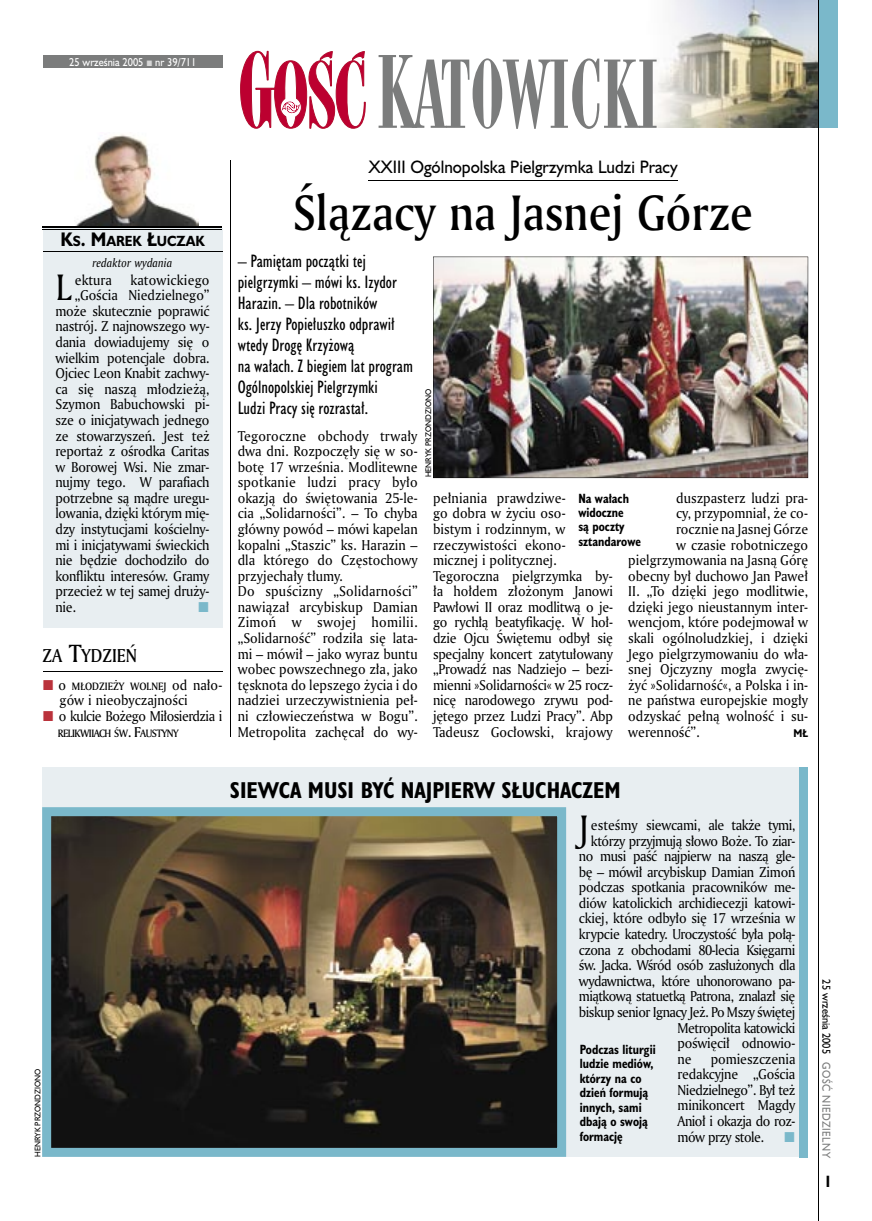
<style>
.page{position:relative;width:872px;height:1221px;background:#fff}
.page>*{position:absolute;margin:0;border:0;box-sizing:border-box;transform-origin:0 0}
.t1{font:90px "Modern 735 PL";color:#7b7c7c;scale:.9 1}
.t2{font:48px "Amerigo Md PL";color:#000;scale:.9 1}
.t3{font:35.55px "Amerigo PL";color:#000;scale:.94 1}
.t4{font:700 21px "Humanst 521 Cn PL";color:#000}
.t5{font:18px "Amerigo Md PL";color:#000;scale:.9 1}
.t6{font:16.5px/21px "Humanst 521 Cn PL";color:#000}
.t7{font:16.5px "Humanst 521 PL";color:#000;scale:.94 1}
.t8{font:700 15px "Humanst 521 Cn PL";color:#000;scale:.94 1}
.t9{font:13.8px/15.6px "Amerigo PL";letter-spacing:-.015em;color:#000;scale:.94 1}
.t10{font:13.8px/15.6px "Amerigo PL";letter-spacing:-.04em;color:#000;scale:.94 1}
.t11{font:13.8px "Amerigo PL";letter-spacing:.015em;color:#000;scale:.94 1}
.t12{font:700 13.5px "Humanst 521 PL";color:#000;scale:.9 1}
.t13{font:700 12.3px/14.4px "Humanst 521 Cn PL";color:#000;scale:.94 1}
.t14{font:italic 11.7px "Amerigo PL";color:#000;scale:.94 1}
.t15{font:10.5px "Humanst 521 PL";color:#fff;scale:.9 1}
.t16{font:10.5px "Humanst 521 PL";letter-spacing:.05em;color:#7b7c7c;scale:.9 1}
.t17{font:10.5px "Humanst 521 PL";color:#000;scale:.9 1}
.t18{font:10.35px "Amerigo Md PL";color:#000;scale:.94 1}
.t19{font:10.35px "Amerigo Md PL";letter-spacing:-.055em;color:#000;scale:.94 1}
.t20{font:700 10.35px "Humanst 521 PL";color:#000;scale:.9 1}
.t21{font:7.5px "Humanst 521 PL";color:#000;scale:.94 1}
.s1{font-size:18px}
.s2{font-size:24px}
.s3{font-family:"Amerigo PL";font-size:13.8px}
.s4{font-size:13.8px}
.s5{font-size:96px}
</style>
<div class="page">
<img style="left:75px;top:134px;width:123px;height:92px">
<img style="left:652px;top:0;width:166px;height:128px">
<div style="left:43px;top:227px;width:179px;height:400px;background:#e8eef1"></div>
<svg style="left:240px;top:51px;width:126px;height:78px"></svg>
<div style="left:43px;top:55px;width:180px;height:13px;background:#7b7c7c"></div>
<div style="left:818px;top:0;width:20px;height:128px;background:#7ab8ca"></div>
<hr style="left:818px;top:0;width:1px;height:1220px;background:#000">
<hr style="left:230px;top:160px;width:1px;height:576px;background:#000">
<hr style="left:368px;top:180px;width:309px;height:1px;background:#000">
<img style="left:433px;top:257px;width:375px;height:221px">
<hr style="left:43px;top:670px;width:179px;height:1px;background:#000">
<div style="left:43px;top:767px;width:765px;height:389px;background:#e8eef1"></div>
<div style="left:799px;top:767px;width:9px;height:389px;background:#7ab8ca"></div>
<img style="left:42px;top:807px;width:524px;height:349px">
<hr style="left:43px;top:226px;width:179px;height:2px;background:#000">
<hr style="left:43px;top:229px;width:179px;height:1px;background:#000">
<hr style="left:43px;top:251px;width:179px;height:1px;background:#000">
<p class="t15" style="left:69px;top:55px;width:143px">25 września 2005 nr 39/711</p>
<p class="t12" style="left:60px;top:231px;width:162px"><span class="s1">K</span>S<span class="s1">. M</span>AREK <span class="s1">Ł</span>UCZAK</p>
<p class="t14" style="left:93px;top:255px;width:86px">redaktor wydania</p>
<h3 class="t3" style="left:55px;top:264px;width:19px">L</h3>
<p class="t9" style="left:75px;top:271px;width:41px">ektura</p>
<p class="t11" style="left:130px;top:270px;width:86px">katowickiego</p>
<p class="t9" style="left:75px;top:287px;width:145px">„Gościa Niedzielnego”</p>
<p class="t9" style="left:55px;top:303px;width:165px">może skutecznie poprawić</p>
<p class="t9" style="left:55px;top:318px;width:165px">nastrój. Z najnowszego wy-</p>
<p class="t9" style="left:55px;top:334px;width:165px">dania dowiadujemy się o</p>
<p class="t9" style="left:55px;top:349px;width:165px">wielkim potencjale dobra.</p>
<p class="t9" style="left:55px;top:365px;width:165px">Ojciec Leon Knabit zachwy-</p>
<p class="t9" style="left:55px;top:380px;width:165px">ca się naszą młodzieżą,</p>
<p class="t9" style="left:55px;top:396px;width:165px">Szymon Babuchowski pi-</p>
<p class="t9" style="left:55px;top:412px;width:165px">sze o inicjatywach jednego</p>
<p class="t9" style="left:55px;top:427px;width:165px">ze stowarzyszeń. Jest też</p>
<p class="t9" style="left:55px;top:443px;width:165px">reportaż z ośrodka Caritas</p>
<p class="t9" style="left:55px;top:458px;width:165px">w Borowej Wsi. Nie zmar-</p>
<p class="t9" style="left:55px;top:474px;width:165px">nujmy tego. W parafiach</p>
<p class="t9" style="left:55px;top:489px;width:165px">potrzebne są mądre uregu-</p>
<p class="t9" style="left:55px;top:505px;width:165px">lowania, dzięki którym mię-</p>
<p class="t9" style="left:55px;top:521px;width:165px">dzy instytucjami kościelny-</p>
<p class="t9" style="left:55px;top:536px;width:165px">mi i inicjatywami świeckich</p>
<p class="t9" style="left:55px;top:552px;width:165px">nie będzie dochodziło do</p>
<p class="t9" style="left:55px;top:567px;width:165px">konfliktu interesów. Gramy</p>
<p class="t9" style="left:55px;top:583px;width:165px">przecież w tej samej druży-</p>
<p class="t9" style="left:55px;top:598px;width:23px">nie.</p>
<h3 class="t5" style="left:43px;top:643px;width:107px">ZA <span class="s2">T</span>YDZIEŃ</h3>
<p class="t18" style="left:59px;top:679px;width:176px"><span class="s3">o</span> MŁODZIEŻY WOLNEJ <span class="s3">od nało-</span></p>
<p class="t10" style="left:59px;top:692px;width:175px">gów i nieobyczajności<br>o kulcie Bożego Miłosierdzia i</p>
<p class="t19" style="left:58px;top:725px;width:130px">RELIKWIIACH ŚW<span class="s4">. F</span>AUSTYNY</p>
<h1 class="t1" style="left:376px;top:39px;width:315px"><span class="s5">K</span>ATOWICKI</h1>
<p class="t7" style="left:368px;top:156px;width:330px">XXIII Ogólnopolska Pielgrzymka Ludzi Pracy</p>
<h2 class="t2" style="left:293px;top:180px;width:512px">Ślązacy na Jasnej Górze</h2>
<p class="t6" style="left:238px;top:250px;width:177px">– Pamiętam początki tej pielgrzymki – mówi ks. Izydor<br>Harazin. – Dla robotników<br>ks. Jerzy Popiełuszko odprawił wtedy Drogę Krzyżową<br>na wałach. Z biegiem lat program<br>Ogólnopolskiej Pielgrzymki<br>Ludzi Pracy się rozrastał.</p>
<p class="t9" style="left:238px;top:427px;width:193px">Tegoroczne obchody trwały dwa dni. Rozpoczęły się w so&shy;botę 17 września. Modlitewne spotkanie ludzi pracy było okazją do świętowania 25-le&shy;cia „Solidarności”. – To chyba główny powód – mówi kapelan kopalni „Staszic” ks. Harazin – dla którego do Częstochowy przyjechały tłumy.<br>Do spuścizny „Solidarności” nawiązał arcybiskup Damian<br>Zimoń w swojej homilii. „Solidarność” rodziła się lata&shy;mi – mówił – jako wyraz buntu wobec powszechnego zła, jako tęsknota do lepszego życia i do nadziei urzeczy wistnienia peł&shy;ni człowieczeństwa w Bogu”.<br>Metropolita zachęcał do wy-</p>
<p class="t21" style="left:423px;top:477px;width:96px;rotate:-90deg">HENRYK PRZONDZIONO</p>
<p class="t9" style="left:433px;top:489px;width:193px">pełniania prawdziwe-<br>go dobra w życiu oso-<br>bistym i rodzinnym, w rzeczywistości ekono&shy;micznej i politycznej.<br>Tegoroczna pielgrzymka by&shy;ła hołdem złożonym Janowi<br>Pawłowi II oraz modlitwą o je&shy;go rychłą beatyfikację. W hoł&shy;dzie Ojcu Świętemu odbył się specjalny koncert zatytułowany „Prowadź nas Nadziejo – bezi&shy;mienni »Solidarności« w 25 rocz&shy;nicę narodowego zrywu pod&shy;jętego przez Ludzi Pracy”. Abp<br>Tadeusz Gocłowski, krajowy</p>
<p class="t9" style="left:676px;top:489px;width:142px">duszpasterz ludzi pra-</p>
<p class="t13" style="left:578px;top:490px;width:68px">Na wałach widoczne<br>są poczty sztandarowe</p>
<p class="t9" style="left:676px;top:505px;width:142px">cy, przypomniał, że co-</p>
<p class="t9" style="left:676px;top:521px;width:142px">rocznie na Jasnej Górze</p>
<p class="t9" style="left:676px;top:536px;width:142px">w czasie robotniczego</p>
<p class="t9" style="left:628px;top:552px;width:193px">pielgrzymowania na Jasną Górę</p>
<p class="t9" style="left:628px;top:567px;width:193px">obecny był duchowo Jan Paweł</p>
<p class="t9" style="left:628px;top:583px;width:193px">II. „To dzięki jego modlitwie,</p>
<p class="t9" style="left:628px;top:598px;width:193px">dzięki jego nieustannym inter-</p>
<p class="t9" style="left:628px;top:614px;width:193px">wencjom, które podejmował w</p>
<p class="t9" style="left:628px;top:630px;width:193px">skali ogólnoludzkiej, i dzięki</p>
<p class="t9" style="left:628px;top:645px;width:193px">Jego pielgrzymowaniu do wła-</p>
<p class="t9" style="left:628px;top:661px;width:193px">snej Ojczyzny mogła zwycię-</p>
<p class="t9" style="left:628px;top:676px;width:193px">żyć »Solidarność«, a Polska i in-</p>
<p class="t9" style="left:628px;top:692px;width:193px">ne państwa europejskie mogły</p>
<p class="t9" style="left:628px;top:707px;width:193px">odzyskać pełną wolność i su-</p>
<p class="t9" style="left:628px;top:723px;width:78px">werenność”.</p>
<p class="t20" style="left:793px;top:725px;width:18px">MŁ</p>
<p class="t21" style="left:32px;top:1156px;width:96px;rotate:-90deg">HENRYK PRZONDZIONO</p>
<h3 class="t4" style="left:230px;top:776px;width:392px">SIEWCA MUSI BYĆ NAJPIERW SŁUCHACZEM</h3>
<h3 class="t3" style="left:579px;top:804px;width:12px">J</h3>
<p class="t9" style="left:591px;top:816px;width:219px">esteśmy siewcami, ale także tymi,</p>
<p class="t10" style="left:591px;top:832px;width:219px">którzy przyjmują słowo Boże. To ziar-</p>
<p class="t10" style="left:579px;top:848px;width:232px">no musi paść najpierw na naszą gle-</p>
<p class="t9" style="left:579px;top:863px;width:232px">bę – mówił arcybiskup Damian Zimoń</p>
<p class="t9" style="left:579px;top:879px;width:232px">podczas spotkania pracowników me-</p>
<p class="t9" style="left:579px;top:894px;width:232px">diów katolickich archidiecezji katowi-</p>
<p class="t9" style="left:579px;top:910px;width:232px">ckiej, które odbyło się 17 września w</p>
<p class="t10" style="left:579px;top:925px;width:232px">krypcie katedry. Uroczystość była połą-</p>
<p class="t10" style="left:579px;top:941px;width:232px">czona z obchodami 80-lecia Księgarni</p>
<p class="t10" style="left:579px;top:957px;width:232px">św. Jacka. Wśród osób zasłużonych dla</p>
<p class="t10" style="left:579px;top:972px;width:232px">wydawnictwa, które uhonorowano pa-</p>
<p class="t10" style="left:579px;top:988px;width:232px">miątkową statuetką Patrona, znalazł się</p>
<p class="t10" style="left:579px;top:1003px;width:232px">biskup senior Ignacy Jeż. Po Mszy świętej</p>
<p class="t10" style="left:677px;top:1019px;width:127px">Metropolita katowicki</p>
<p class="t9" style="left:677px;top:1034px;width:127px">poświęcił odnowio-</p>
<p class="t9" style="left:677px;top:1050px;width:17px">ne</p>
<p class="t13" style="left:580px;top:1041px;width:82px">Podczas liturgii ludzie mediów, którzy na co dzień formują innych, sami dbają o swoją formację</p>
<p class="t9" style="left:677px;top:1050px;width:127px;text-align:justify;text-indent:33px">pomieszczenia redakcyjne „Gościa Niedzielnego”. Był też minikoncert Magdy Anioł i okazja do roz&shy;mów przy stole.</p>
<p class="t17" style="left:833px;top:979px;width:84px;rotate:90deg">25 września 2005</p>
<p class="t16" style="left:833px;top:1062px;width:108px;rotate:90deg">GOŚĆ NIEDZIELNY</p>
<p class="t8" style="left:826px;top:1171px;width:6px">I</p>
</div>
